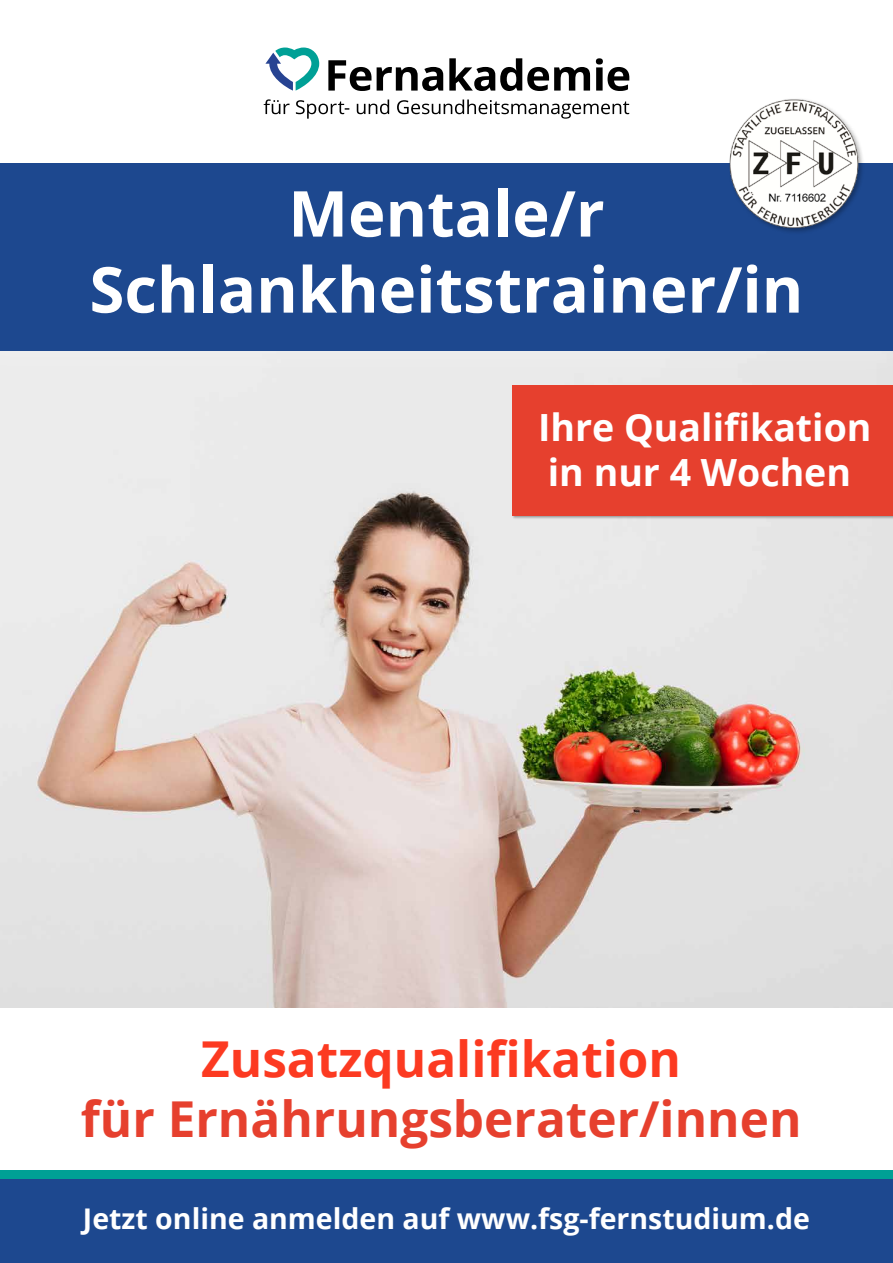
<style>
.page{position:relative;width:893px;height:1263px;background:#fff}
.page>*{position:absolute;margin:0;border:0;box-sizing:border-box;transform-origin:0 0}
.t1{font:700 63.3px/76.1px "Open Sans";color:#fff;text-align:center}
.t2{font:700 49.5px "Open Sans";color:#e6402e}
.t3{font:700 49.5px "Open Sans";color:#fc3a21}
.t4{font:700 37.5px/45px "Open Sans";color:#fff}
.t5{font:700 28.5px "Open Sans";color:#fff}
</style>
<div class="page">
<img style="left:0;top:386px;width:893px;height:622px">
<div style="left:0;top:1170px;width:893px;height:10px;background:#00a095"></div>
<div style="left:0;top:1180px;width:893px;height:83px;background:#1d488f"></div>
<div style="left:0;top:128px;width:893px;height:258px;background:#fff;opacity:.3"></div>
<div style="left:0;top:163px;width:893px;height:188px;background:#1d488f"></div>
<svg style="left:265px;top:48px;width:54px;height:43px"></svg>
<svg style="left:264px;top:99px;width:365px;height:20px"></svg>
<svg style="left:328px;top:58px;width:301px;height:33px"></svg>
<div style="left:728px;top:98px;width:137px;height:137px;background:#000;opacity:.3"></div>
<img style="left:727px;top:98px;width:132px;height:130px">
<div style="left:512px;top:385px;width:381px;height:134px;background:#000;opacity:.3"></div>
<div style="left:512px;top:385px;width:381px;height:131px;background:#e6402e"></div>
<h1 class="t1" style="left:89px;top:174px;width:715px">Mentale/r<br>Schlankheitstrainer/in</h1>
<h3 class="t4" style="left:538px;top:404px;width:335px">Ihre Qualifikation in nur 4 Wochen</h3>
<h2 class="t3" style="left:201px;top:1024px;width:481px">Zusatzqualifikation</h2>
<h2 class="t2" style="left:81px;top:1084px;width:722px">für Ernährungsberater/innen</h2>
<p class="t5" style="left:83px;top:1199px;width:728px">Jetzt online anmelden auf www.fsg-fernstudium.de</p>
</div>
